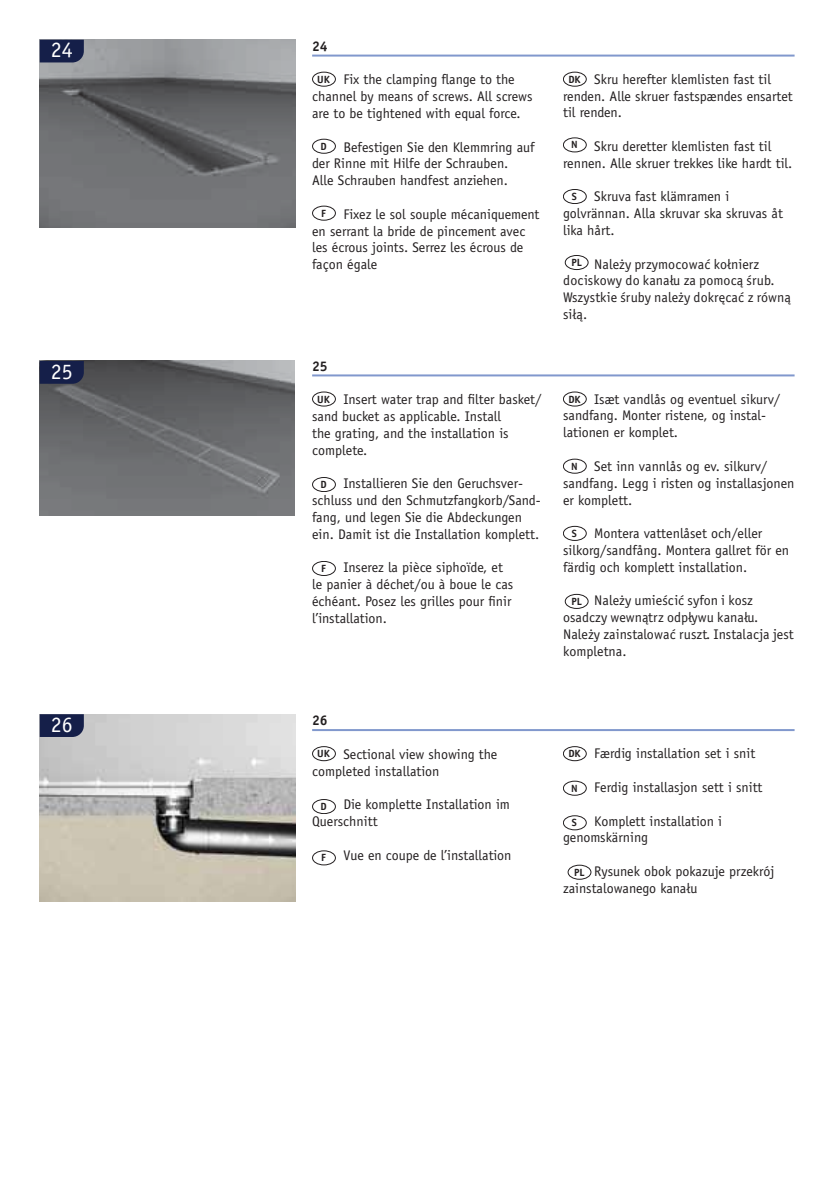
<style>
.page{position:relative;width:840px;height:1191px;background:#fff}
.page>*{position:absolute;margin:0;border:0;box-sizing:border-box;transform-origin:0 0}
.t1{font:22px "Officina Sans";color:#fff}
.t2{font:14px/16.8px "Officina Sans";color:#231f20}
.t3{font:14px/16.8px "Officina Sans Book ITC";color:#231f20}
.t4{font:700 14px "Officina Sans";color:#231f20}
.t5{font:700 10.4px "Officina Sans";color:#231f20}
</style>
<div class="page">
<img style="left:40px;top:40px;width:255px;height:187px">
<svg style="left:40px;top:40px;width:44px;height:22px"></svg>
<hr style="left:312px;top:55px;width:482px;height:2px;background:#8198cd">
<div style="left:312px;top:72px;width:23px;height:15px;border:1px solid #231f20;border-radius:50%"></div>
<div style="left:312px;top:139px;width:23px;height:15px;border:1px solid #231f20;border-radius:50%"></div>
<div style="left:312px;top:206px;width:23px;height:15px;border:1px solid #231f20;border-radius:50%"></div>
<div style="left:562px;top:72px;width:24px;height:15px;border:1px solid #231f20;border-radius:50%"></div>
<div style="left:562px;top:137px;width:24px;height:15px;border:1px solid #231f20;border-radius:50%"></div>
<div style="left:562px;top:189px;width:24px;height:15px;border:1px solid #231f20;border-radius:50%"></div>
<img style="left:40px;top:360px;width:254px;height:156px">
<svg style="left:40px;top:361px;width:44px;height:23px"></svg>
<hr style="left:312px;top:374px;width:482px;height:2px;background:#8198cd">
<div style="left:312px;top:391px;width:23px;height:15px;border:1px solid #231f20;border-radius:50%"></div>
<div style="left:312px;top:477px;width:23px;height:15px;border:1px solid #231f20;border-radius:50%"></div>
<div style="left:312px;top:561px;width:23px;height:15px;border:1px solid #231f20;border-radius:50%"></div>
<div style="left:562px;top:391px;width:24px;height:15px;border:1px solid #231f20;border-radius:50%"></div>
<div style="left:562px;top:459px;width:24px;height:14px;border:1px solid #231f20;border-radius:50%"></div>
<div style="left:562px;top:526px;width:24px;height:15px;border:1px solid #231f20;border-radius:50%"></div>
<img style="left:40px;top:714px;width:255px;height:187px">
<svg style="left:40px;top:714px;width:44px;height:23px"></svg>
<hr style="left:312px;top:729px;width:482px;height:2px;background:#8198cd">
<div style="left:312px;top:746px;width:23px;height:15px;border:1px solid #231f20;border-radius:50%"></div>
<div style="left:312px;top:799px;width:23px;height:15px;border:1px solid #231f20;border-radius:50%"></div>
<div style="left:312px;top:850px;width:23px;height:15px;border:1px solid #231f20;border-radius:50%"></div>
<div style="left:562px;top:746px;width:24px;height:15px;border:1px solid #231f20;border-radius:50%"></div>
<div style="left:562px;top:780px;width:24px;height:15px;border:1px solid #231f20;border-radius:50%"></div>
<div style="left:562px;top:815px;width:24px;height:15px;border:1px solid #231f20;border-radius:50%"></div>
<div style="left:564px;top:255px;width:24px;height:15px;border:1px solid #231f20;border-radius:50%"></div>
<div style="left:564px;top:594px;width:24px;height:15px;border:1px solid #231f20;border-radius:50%"></div>
<div style="left:567px;top:864px;width:24px;height:15px;border:1px solid #231f20;border-radius:50%"></div>
<h1 class="t1" style="left:51px;top:41px;width:23px">24</h1>
<p class="t4" style="left:312px;top:41px;width:17px">24</p>
<p class="t2" style="left:312px;top:72px;width:222px;text-indent:31px">Fix the clamping flange to the channel by means of screws. All screws are to be tightened with equal force.</p>
<p class="t2" style="left:312px;top:140px;width:224px;text-indent:31px">Befestigen Sie den Klemmring auf der Rinne mit Hilfe der Schrauben.<br>Alle Schrauben handfest anziehen.</p>
<p class="t2" style="left:312px;top:207px;width:229px;text-indent:31px">Fixez le sol souple mécaniquement en serrant la bride de pincement avec les écrous joints. Serrez les écrous de façon égale</p>
<p class="t5" style="left:317px;top:75px;width:14px">UK</p>
<p class="t5" style="left:320px;top:142px;width:8px">D</p>
<p class="t5" style="left:321px;top:209px;width:6px">F</p>
<h1 class="t1" style="left:51px;top:362px;width:23px">25</h1>
<p class="t4" style="left:312px;top:360px;width:17px">25</p>
<p class="t2" style="left:312px;top:392px;width:231px;text-indent:31px">Insert water trap and filter basket/ sand bucket as applicable. Install<br>the grating, and the installation is complete.</p>
<p class="t2" style="left:312px;top:476px;width:230px;text-indent:31px">Installieren Sie den Geruchsver&shy;schluss und den Schmutzfangkorb/Sand&shy;fang, und legen Sie die Abdeckungen ein. Damit ist die Installation komplett.</p>
<p class="t2" style="left:312px;top:560px;width:202px;text-indent:31px">Inserez la pièce siphoïde, et le panier à déchet/ou à boue le cas échéant. Posez les grilles pour finir l’installation.</p>
<p class="t5" style="left:317px;top:395px;width:14px">UK</p>
<p class="t5" style="left:320px;top:480px;width:8px">D</p>
<p class="t5" style="left:321px;top:564px;width:6px">F</p>
<p class="t2" style="left:562px;top:72px;width:231px;text-indent:31px">Skru herefter klemlisten fast til renden. Alle skruer fastspændes ensartet til renden.</p>
<p class="t2" style="left:562px;top:139px;width:230px;text-indent:31px">Skru deretter klemlisten fast til rennen. Alle skruer trekkes like hardt til.</p>
<p class="t2" style="left:562px;top:189px;width:221px;text-indent:31px">Skruva fast klämramen i golvrännan. Alla skruvar ska skruvas åt lika hårt.</p>
<p class="t3" style="left:562px;top:257px;width:229px;text-indent:31px">Należy przymocować kołnierz dociskowy do kanału za pomocą śrub.<br>Wszystkie śruby należy dokręcać z równą siłą.</p>
<p class="t5" style="left:568px;top:75px;width:14px">DK</p>
<p class="t5" style="left:571px;top:141px;width:8px">N</p>
<p class="t5" style="left:571px;top:192px;width:7px">S</p>
<p class="t5" style="left:571px;top:258px;width:12px">PL</p>
<p class="t2" style="left:562px;top:392px;width:218px;text-indent:31px">Isæt vandlås og eventuel sikurv/ sandfang. Monter ristene, og instal&shy;lationen er komplet.</p>
<p class="t2" style="left:562px;top:459px;width:233px;text-indent:31px">Set inn vannlås og ev. silkurv/ sandfang. Legg i risten og installasjonen er komplett.</p>
<p class="t2" style="left:562px;top:526px;width:227px;text-indent:31px">Montera vattenlåset och/eller silkorg/sandfång. Montera gallret för en färdig och komplett installation.</p>
<p class="t3" style="left:562px;top:593px;width:232px;text-indent:31px">Należy umieścić syfon i kosz osadczy wewnątrz odpływu kanału.<br>Należy zainstalować ruszt. Instalacja jest kompletna.</p>
<p class="t5" style="left:568px;top:395px;width:14px">DK</p>
<p class="t5" style="left:571px;top:462px;width:8px">N</p>
<p class="t5" style="left:571px;top:529px;width:7px">S</p>
<p class="t5" style="left:571px;top:597px;width:12px">PL</p>
<h1 class="t1" style="left:51px;top:716px;width:23px">26</h1>
<p class="t4" style="left:312px;top:715px;width:17px">26</p>
<p class="t2" style="left:312px;top:747px;width:186px;text-indent:31px">Sectional view showing the completed installation</p>
<p class="t2" style="left:312px;top:797px;width:199px;text-indent:31px">Die komplette Installation im<br>Querschnitt</p>
<p class="t2" style="left:343px;top:847px;width:170px">Vue en coupe de l’installation</p>
<p class="t5" style="left:317px;top:749px;width:14px">UK</p>
<p class="t5" style="left:320px;top:802px;width:8px">D</p>
<p class="t5" style="left:321px;top:854px;width:6px">F</p>
<p class="t2" style="left:594px;top:746px;width:162px">Færdig installation set i snit</p>
<p class="t2" style="left:594px;top:780px;width:170px">Ferdig installasjon sett i snitt</p>
<p class="t2" style="left:562px;top:813px;width:160px;text-indent:31px">Komplett installation i genomskärning</p>
<p class="t2" style="left:562px;top:864px;width:213px;text-indent:31px">Rysunek obok pokazuje przekrój zainstalowanego kanału</p>
<p class="t5" style="left:568px;top:749px;width:14px">DK</p>
<p class="t5" style="left:571px;top:784px;width:8px">N</p>
<p class="t5" style="left:571px;top:819px;width:7px">S</p>
<p class="t5" style="left:574px;top:868px;width:12px">PL</p>
</div>
